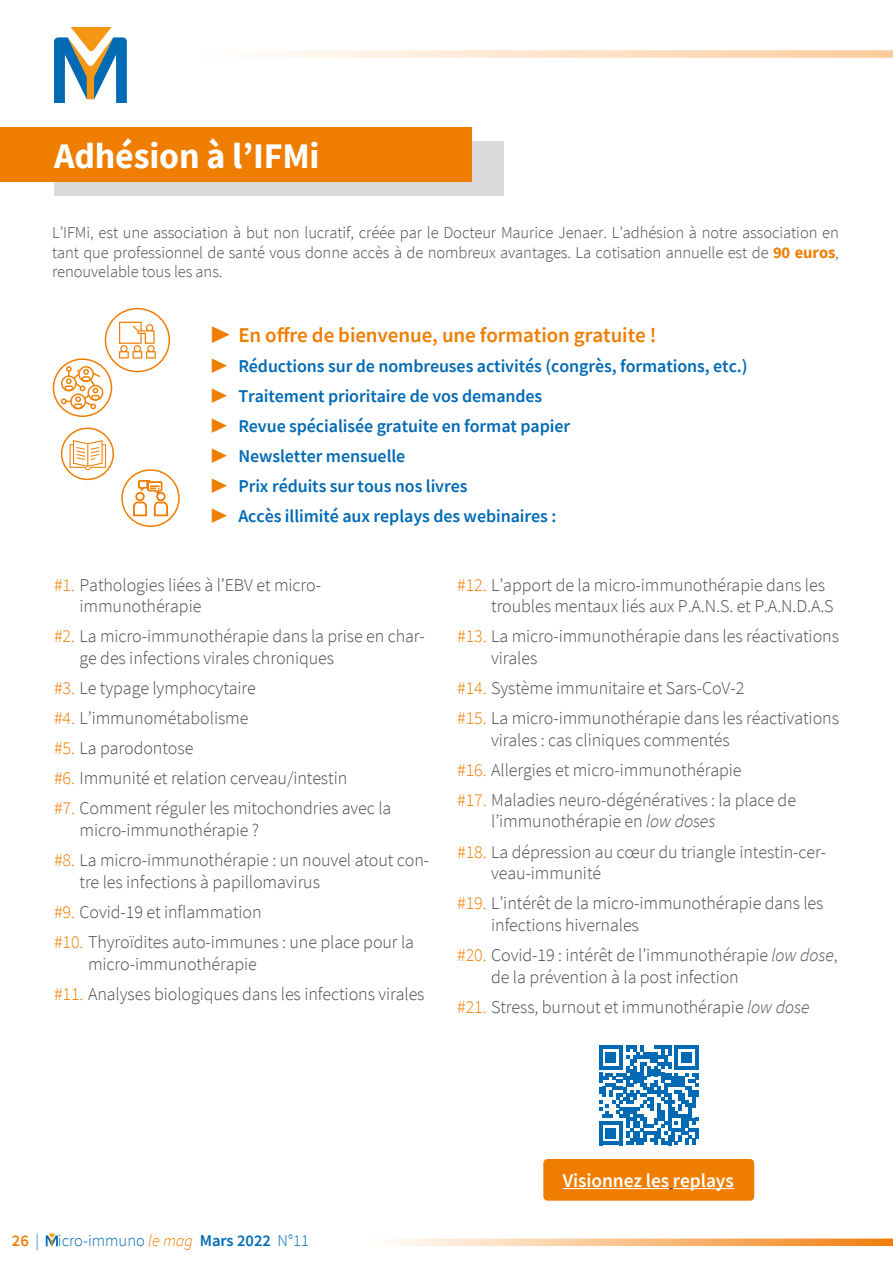
<style>
.page{position:relative;width:893px;height:1263px;background:#fff}
.page>*{position:absolute;margin:0;border:0;box-sizing:border-box;transform-origin:0 0}
.t1{font:700 36px "Source Sans Pro";letter-spacing:-.005em;color:#fff}
.t2{font:600 21px "Source Sans Pro";letter-spacing:-.005em;color:#ef7d00}
.t3{font:600 19.5px "Source Sans Pro";letter-spacing:-.005em;color:#fff}
.t4{font:300 18px/30.2px "Source Sans Pro";letter-spacing:-.005em;color:#4a4a49}
.t5{font:600 18px/30.2px "Source Sans Pro";letter-spacing:-.005em;color:#006ab4}
.t6{font:300 16.5px/19.8px "Source Sans Pro";letter-spacing:-.005em;color:#4a4a49;text-align:justify}
.t7{font:300 16.5px "Source Sans Pro";color:#006ab4}
.s1{font-weight:700;color:#ef7d00}
.s2{font-weight:300}
.s3{font-weight:300;color:#ef7d00}
.s4{color:#ef7d00}
.s5{font-style:italic}
.s6{font-weight:600;color:#ef7d00}
.s7{font-style:italic;color:#ef7d00}
.s8{font-weight:600}
</style>
<div class="page">
<svg style="left:268px;top:50px;width:625px;height:8px;background:#fde3ca"></svg>
<svg style="left:54px;top:27px;width:73px;height:76px"></svg>
<svg style="left:392px;top:1238px;width:501px;height:8px;background:#f9c18b"></svg>
<svg style="left:46px;top:1233px;width:12px;height:13px"></svg>
<div style="left:54px;top:141px;width:449px;height:54px;background:#dadada"></div>
<div style="left:0;top:128px;width:471px;height:54px;background:#ef7d00"></div>
<svg style="left:599px;top:1045px;width:100px;height:100px"></svg>
<hr style="left:695px;top:1128px;width:4px;height:10px;background:#006ab4">
<div style="left:543px;top:1159px;width:211px;height:42px;background:#ef7d00;border-radius:4px"></div>
<hr style="left:563px;top:1188px;width:106px;height:1px;background:#fff">
<hr style="left:673px;top:1188px;width:61px;height:1px;background:#fff">
<svg style="left:119px;top:322px;width:37px;height:37px"></svg>
<svg style="left:61px;top:366px;width:42px;height:43px"></svg>
<svg style="left:70px;top:440px;width:36px;height:30px"></svg>
<svg style="left:133px;top:480px;width:35px;height:36px"></svg>
<div style="left:105px;top:308px;width:65px;height:64px;border:2px solid #ef7d00;border-radius:50%"></div>
<div style="left:121px;top:469px;width:59px;height:58px;border:2px solid #ef7d00;border-radius:50%"></div>
<div style="left:53px;top:358px;width:59px;height:59px;border:2px solid #ef7d00;border-radius:50%"></div>
<div style="left:61px;top:427px;width:53px;height:53px;border:2px solid #ef7d00;border-radius:50%"></div>
<h1 class="t1" style="left:54px;top:132px;width:267px">Adhésion à l’IFMi</h1>
<p class="t6" style="left:52px;top:222px;width:788px">L’IFMi, est une association à but non lucratif, créée par le Docteur Maurice Jenaer. L’adhésion à notre association en tant que professionnel de santé vous donne accès à de nombreux avantages. La cotisation annuelle est de <span class="s1">90 euros</span>, renouvelable tous les ans.</p>
<p class="t2" style="left:211px;top:321px;width:447px"><span class="s2">▶</span> En offre de bienvenue, une formation gratuite !</p>
<p class="t5" style="left:211px;top:351px;width:538px"><span class="s3">▶</span> Réductions sur de nombreuses activités (congrès, formations, etc.) <span class="s3">▶</span> Traitement prioritaire de vos demandes<br><span class="s3">▶</span> Revue spécialisée gratuite en format papier<br><span class="s3">▶</span> Newsletter mensuelle<br><span class="s3">▶</span> Prix réduits sur tous nos livres<br><span class="s3">▶</span> Accès illimité aux replays des webinaires :</p>
<p class="t4" style="left:80px;top:574px;width:243px;line-height:21.6px;text-indent:-26px"><span class="s4">#1.</span> Pathologies liées à l’EBV et micro&shy;immunothérapie</p>
<p class="t4" style="left:80px;top:625px;width:347px;line-height:21.6px;text-indent:-26px"><span class="s4">#2.</span> La micro-immunothérapie dans la prise en char&shy;ge des infections virales chroniques</p>
<p class="t4" style="left:54px;top:673px;width:339px"><span class="s4">#3.</span> Le typage lymphocytaire<br><span class="s4">#4.</span> L’immunométabolisme<br><span class="s4">#5.</span> La parodontose<br><span class="s4">#6.</span> Immunité et relation cerveau/intestin<br><span class="s4">#7.</span> Comment réguler les mitochondries avec la</p>
<p class="t4" style="left:54px;top:815px;width:377px;text-indent:26px">micro-immunothérapie ?<br><span class="s4">#8.</span> La micro-immunothérapie : un nouvel atout con-</p>
<p class="t4" style="left:54px;top:867px;width:362px;text-indent:26px">tre les infections à papillomavirus<br><span class="s4">#9.</span> Covid-19 et inflammation<br><span class="s4">#10.</span> Thyroïdites auto-immunes : une place pour la</p>
<p class="t4" style="left:54px;top:948px;width:372px;text-indent:34px">micro-immunothérapie<br><span class="s4">#11.</span> Analyses biologiques dans les infections virales</p>
<p class="t4" style="left:491px;top:574px;width:344px;line-height:21.6px;text-indent:-34px"><span class="s4">#12.</span> L’apport de la micro-immunothérapie dans les troubles mentaux liés aux P.A.N.S. et P.A.N.D.A.S</p>
<p class="t4" style="left:491px;top:625px;width:349px;line-height:21.6px;text-indent:-34px"><span class="s4">#13.</span> La micro-immunothérapie dans les réactivations virales</p>
<p class="t4" style="left:457px;top:673px;width:383px"><span class="s4">#14.</span> Système immunitaire et Sars-CoV-2<br><span class="s4">#15.</span> La micro-immunothérapie dans les réactivations</p>
<p class="t4" style="left:457px;top:725px;width:340px;text-indent:34px">virales : cas cliniques commentés<br><span class="s4">#16.</span> Allergies et micro-immunothérapie<br><span class="s4">#17.</span> Maladies neuro-dégénératives : la place de</p>
<p class="t4" style="left:457px;top:806px;width:371px;text-indent:34px">l’immunothérapie en <span class="s5">low doses<br></span><span class="s4">#18.</span> La dépression au cœur du triangle intestin-cer-</p>
<p class="t4" style="left:457px;top:858px;width:368px;text-indent:34px">veau-immunité<br><span class="s4">#19.</span> L’intérêt de la micro-immunothérapie dans les</p>
<p class="t4" style="left:457px;top:910px;width:382px;text-indent:34px">infections hivernales<br><span class="s4">#20.</span> Covid-19 : intérêt de l’immunothérapie <span class="s5">low dose</span>,</p>
<p class="t4" style="left:457px;top:961px;width:354px;text-indent:34px">de la prévention à la post infection<br><span class="s4">#21.</span> Stress, burnout et immunothérapie <span class="s5">low dose</span></p>
<p class="t7" style="left:12px;top:1231px;width:299px"><span class="s6">26</span> | icro-immuno <span class="s7">le mag</span> <span class="s8">Mars 2022</span> N°11</p>
<p class="t3" style="left:563px;top:1168px;width:173px">Visionnez les replays</p>
</div>
